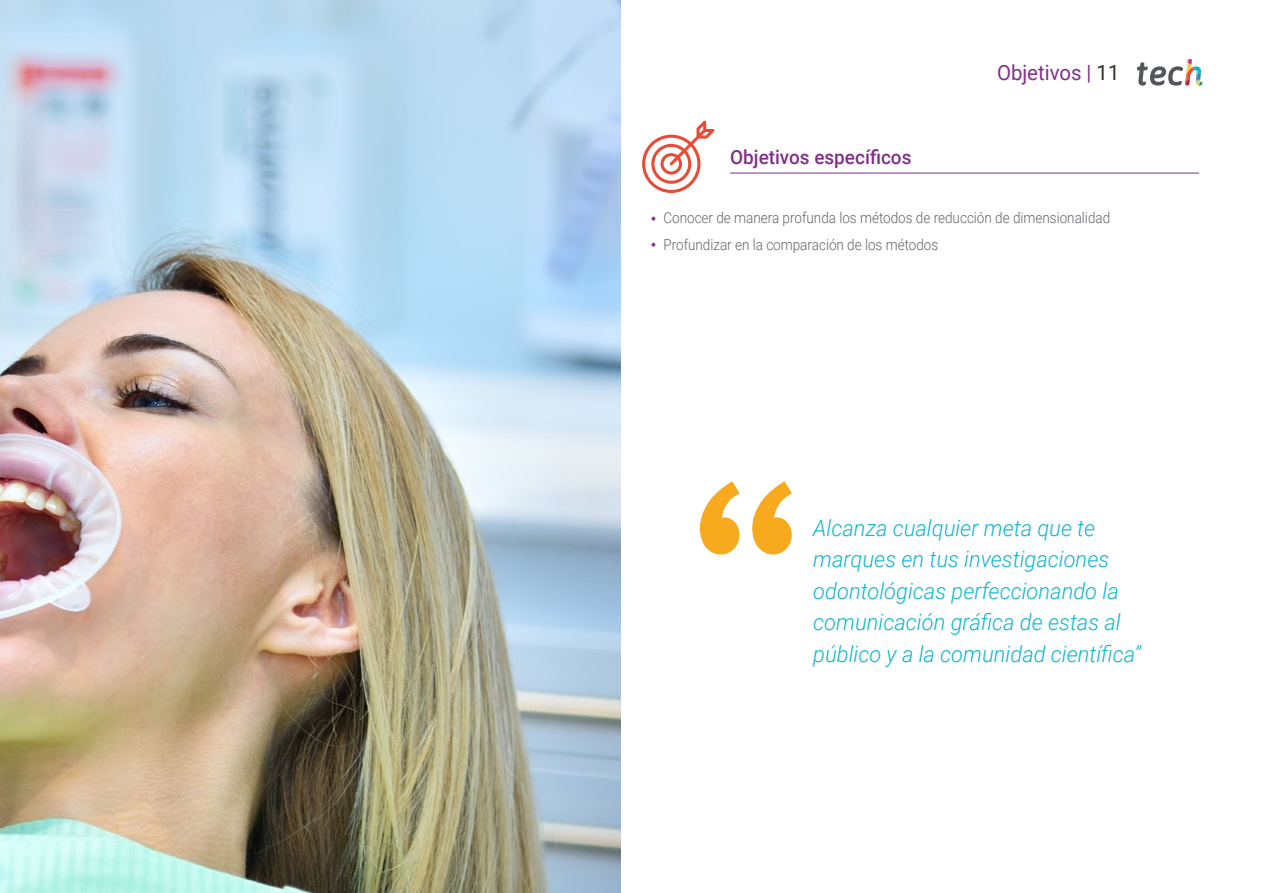
<style>
.page{position:relative;width:1263px;height:893px;background:#fff}
.page>*{position:absolute;margin:0;border:0;box-sizing:border-box;transform-origin:0 0}
.t1{font:italic 300 22.5px/31.5px "Roboto";color:#0fb6cf}
.t2{font:21px "Roboto";color:#813089}
.t3{font:500 19.5px "Roboto";color:#813089}
.t4{font:300 15px/26.7px "Roboto";color:#61646a;scale:.9 1}
.s1{color:#312e20}
</style>
<div class="page">
<hr style="left:730px;top:173px;width:469px;height:1px;background:#813089">
<svg style="left:642px;top:121px;width:72px;height:72px"></svg>
<svg style="left:700px;top:481px;width:92px;height:74px"></svg>
<img style="left:0;top:0;width:621px;height:893px">
<svg style="left:1137px;top:59px;width:65px;height:27px"></svg>
<p class="t3" style="left:730px;top:144px;width:183px">Objetivos específicos</p>
<p class="t2" style="left:997px;top:57px;width:124px">Objetivos | <span class="s1">11</span></p>
<p class="t4" style="left:663px;top:204px;width:498px">Conocer de manera profunda los métodos de reducción de dimensionalidad<br>Profundizar en la comparación de los métodos</p>
<p class="t1" style="left:813px;top:511px;width:329px">Alcanza cualquier meta que te marques en tus investigaciones odontológicas perfeccionando la comunicación gráfica de estas al público y a la comunidad científica”</p>
</div>
